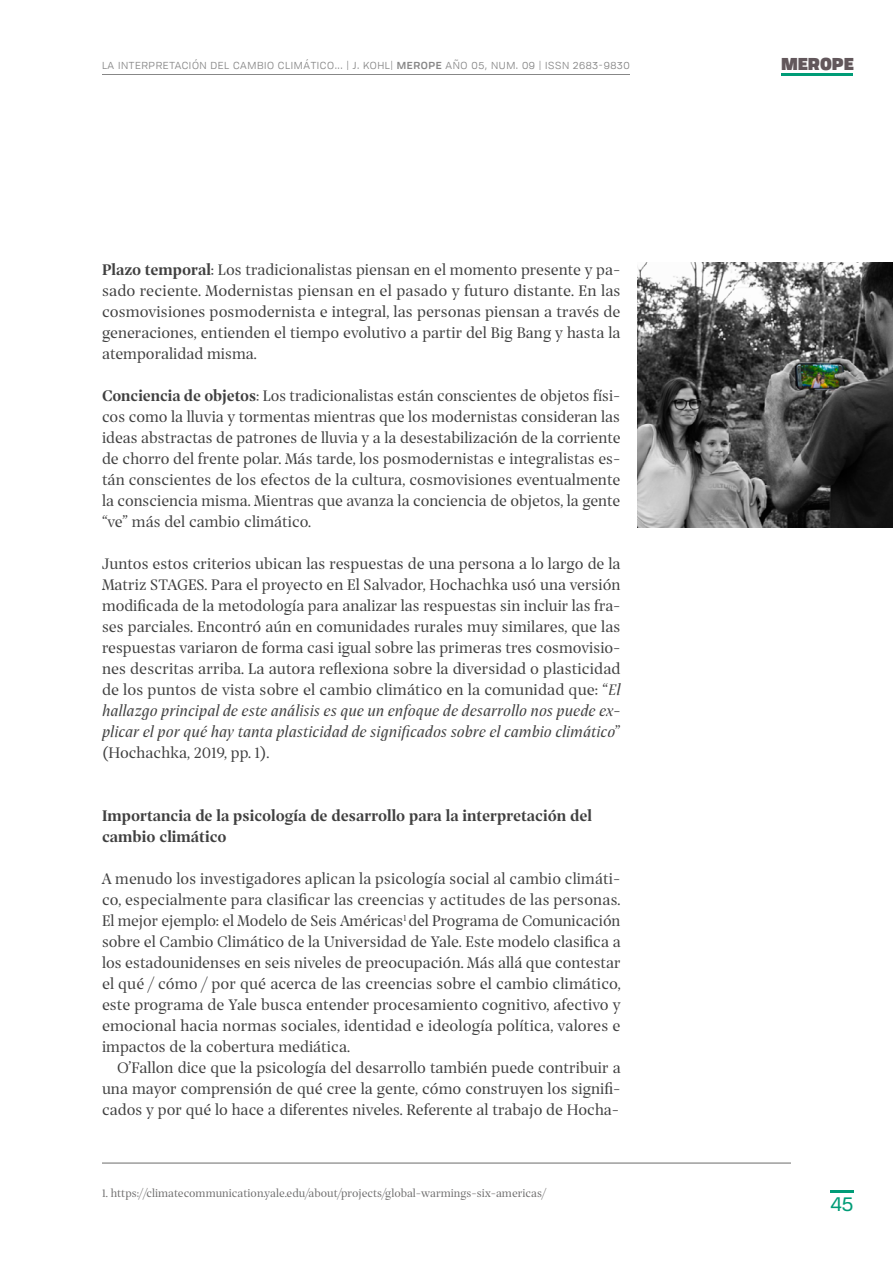
<style>
.page{position:relative;width:893px;height:1263px;background:#fff}
.page>*{position:absolute;margin:0;border:0;box-sizing:border-box;transform-origin:0 0}
.t1{font:19.5px "Tofino Personal";color:#009c77}
.t2{font:16.5px/21px "Prospectus M";color:#404040;text-align:justify}
.t3{font:700 16.5px/21px "Prospectus M";color:#404040}
.t4{font:900 16.5px "Tofino Personal";color:#62575b}
.t5{font:12px "Prospectus M";color:#706f6f}
.t6{font:12px "Tofino Personal";letter-spacing:.05em;color:#878787}
.s1{font-weight:500}
.s2{font-weight:700}
.s3{font-style:italic}
</style>
<div class="page">
<hr style="left:830px;top:1190px;width:24px;height:2px;background:#009c77">
<hr style="left:782px;top:73px;width:71px;height:2px;background:#009c77">
<hr style="left:102px;top:74px;width:527px;height:1px;background:#878787">
<hr style="left:102px;top:1162px;width:689px;height:2px;background:#9d9d9c">
<img style="left:637px;top:263px;width:256px;height:264px">
<p class="t6" style="left:102px;top:56px;width:529px">LA INTERPRETACIÓN DEL CAMBIO CLIMÁTICO... | J. KOHL| <span class="s1">merope</span> AÑO 05, NUM. 09 | ISSN 2683-9830</p>
<p class="t4" style="left:781px;top:49px;width:74px">MEROPE</p>
<p class="t2" style="left:102px;top:259px;width:520px"><span class="s2">Plazo temporal</span>: Los tradicionalistas piensan en el momento presente y pa&shy;sado reciente. Modernistas piensan en el pasado y futuro distante. En las cosmovisiones posmodernista e integral, las personas piensan a través de generaciones, entienden el tiempo evolutivo a partir del Big Bang y hasta la atemporalidad misma.</p>
<p class="t2" style="left:102px;top:385px;width:520px"><span class="s2">Conciencia de objetos</span>: Los tradicionalistas están conscientes de objetos físi&shy;cos como la lluvia y tormentas mientras que los modernistas consideran las ideas abstractas de patrones de lluvia y a la desestabilización de la corriente de chorro del frente polar. Más tarde, los posmodernistas e integralistas es&shy;tán conscientes de los efectos de la cultura, cosmovisiones eventualmente la consciencia misma. Mientras que avanza la conciencia de objetos, la gente “ve” más del cambio climático.</p>
<p class="t2" style="left:102px;top:553px;width:520px">Juntos estos criterios ubican las respuestas de una persona a lo largo de la Matriz STAGES. Para el proyecto en El Salvador, Hochachka usó una versión modificada de la metodología para analizar las respuestas sin incluir las fra&shy;ses parciales. Encontró aún en comunidades rurales muy similares, que las respuestas variaron de forma casi igual sobre las primeras tres cosmovisio&shy;nes descritas arriba. La autora reflexiona sobre la diversidad o plasticidad de los puntos de vista sobre el cambio climático en la comunidad que: “<span class="s3">El hallazgo principal de este análisis es que un enfoque de desarrollo nos puede ex&shy;plicar el por qué hay tanta plasticidad de significados sobre el cambio climático</span>” (Hochachka, 2019, pp. 1).</p>
<p class="t3" style="left:102px;top:805px;width:492px">Importancia de la psicología de desarrollo para la interpretación del cambio climático</p>
<p class="t2" style="left:102px;top:868px;width:520px">A menudo los investigadores aplican la psicología social al cambio climáti&shy;co, especialmente para clasificar las creencias y actitudes de las personas.<br>El mejor ejemplo: el Modelo de Seis Américas<sup>1</sup> del Programa de Comunicación sobre el Cambio Climático de la Universidad de Yale. Este modelo clasifica a los estadounidenses en seis niveles de preocupación. Más allá que contestar el qué / cómo / por qué acerca de las creencias sobre el cambio climático, este programa de Yale busca entender procesamiento cognitivo, afectivo y emocional hacia normas sociales, identidad e ideología política, valores e impactos de la cobertura mediática.</p>
<p class="t2" style="left:102px;top:1057px;width:520px;text-indent:15px">O’Fallon dice que la psicología del desarrollo también puede contribuir a una mayor comprensión de qué cree la gente, cómo construyen los signifi&shy;cados y por qué lo hace a diferentes niveles. Referente al trabajo de Hocha-</p>
<p class="t5" style="left:102px;top:1184px;width:446px">1. https://climatecommunication.yale.edu/about/projects/global-warmings-six-americas/</p>
<p class="t1" style="left:831px;top:1189px;width:24px">45</p>
</div>
